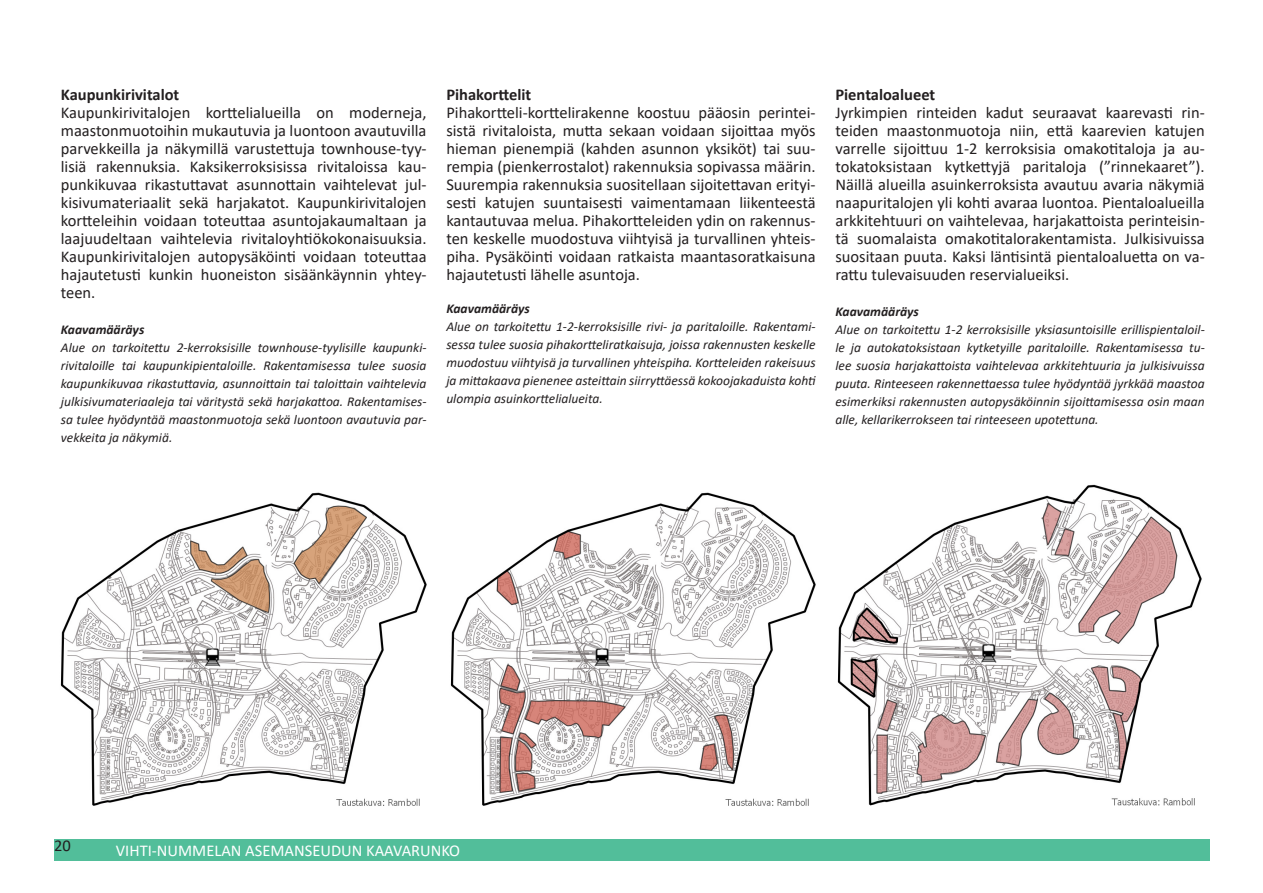
<style>
.page{position:relative;width:1263px;height:893px;background:#fff}
.page>*{position:absolute;margin:0;border:0;box-sizing:border-box;transform-origin:0 0}
.Leipateksti{font:16.5px/18px "Calibri";color:#231f20;text-align:justify}
.Väliotsikko{font:700 16.5px "Calibri";color:#231f20}
.t1{font:16.5px "Calibri";color:#fff}
.Leipateksti-2{font:italic 13.5px/18px "Calibri";color:#231f20;text-align:justify}
.Leipateksti-3{font:italic 700 13.5px "Calibri";color:#231f20}
</style>
<div class="page">
<div style="left:54px;top:839px;width:1156px;height:21px;background:#52be9a"></div>
<img style="left:60px;top:492px;width:367px;height:314px">
<img style="left:450px;top:492px;width:366px;height:314px">
<img style="left:837px;top:484px;width:365px;height:322px">
<p class="Väliotsikko" style="left:61px;top:82px;width:120px">Kaupunkirivitalot</p>
<p class="Leipateksti" style="left:61px;top:103px;width:367px">Kaupunkirivitalojen korttelialueilla on moderneja, maastonmuotoihin mukautuvia ja luontoon avautuvilla parvekkeilla ja näkymillä varustettuja townhouse-tyy&shy;lisiä rakennuksia. Kaksikerroksisissa rivitaloissa kau&shy;punkikuvaa rikastuttavat asunnottain vaihtelevat jul&shy;kisivumateriaalit sekä harjakatot. Kaupunkirivitalojen kortteleihin voidaan toteuttaa asuntojakaumaltaan ja laajuudeltaan vaihtelevia rivitaloyhtiökokonaisuuksia.<br>Kaupunkirivitalojen autopysäköinti voidaan toteuttaa hajautetusti kunkin huoneiston sisäänkäynnin yhtey&shy;teen.</p>
<p class="Leipateksti-3" style="left:61px;top:320px;width:85px">Kaavamääräys</p>
<p class="Leipateksti-2" style="left:61px;top:337px;width:367px">Alue on tarkoitettu 2-kerroksisille townhouse-tyylisille kaupunki&shy;rivitaloille tai kaupunkipientaloille. Rakentamisessa tulee suosia kaupunkikuvaa rikastuttavia, asunnoittain tai taloittain vaihtelevia julkisivumateriaaleja tai väritystä sekä harjakattoa. Rakentamises&shy;sa tulee hyödyntää maastonmuotoja sekä luontoon avautuvia par&shy;vekkeita ja näkymiä.</p>
<p class="Väliotsikko" style="left:446px;top:82px;width:86px">Pihakorttelit</p>
<p class="Leipateksti" style="left:446px;top:103px;width:371px">Pihakortteli-korttelirakenne koostuu pääosin perintei&shy;sistä rivitaloista, mutta sekaan voidaan sijoittaa myös hieman pienempiä (kahden asunnon yksiköt) tai suu&shy;rempia (pienkerrostalot) rakennuksia sopivassa määrin.<br>Suurempia rakennuksia suositellaan sijoitettavan erityi&shy;sesti katujen suuntaisesti vaimentamaan liikenteestä kantautuvaa melua. Pihakortteleiden ydin on rakennus&shy;ten keskelle muodostuva viihtyisä ja turvallinen yhteis&shy;piha. Pysäköinti voidaan ratkaista maantasoratkaisuna hajautetusti lähelle asuntoja.</p>
<p class="Leipateksti-3" style="left:446px;top:299px;width:85px">Kaavamääräys</p>
<p class="Leipateksti-2" style="left:446px;top:316px;width:371px">Alue on tarkoitettu 1-2-kerroksisille rivi- ja paritaloille. Rakentami&shy;sessa tulee suosia pihakortteliratkaisuja, joissa rakennusten keskelle muodostuu viihtyisä ja turvallinen yhteispiha. Kortteleiden rakeisuus ja mittakaava pienenee asteittain siirryttäessä kokoojakaduista kohti ulompia asuinkorttelialueita.</p>
<p class="Väliotsikko" style="left:835px;top:82px;width:101px">Pientaloalueet</p>
<p class="Leipateksti" style="left:835px;top:103px;width:371px">Jyrkimpien rinteiden kadut seuraavat kaarevasti rin&shy;teiden maastonmuotoja niin, että kaarevien katujen varrelle sijoittuu 1-2 kerroksisia omakotitaloja ja au&shy;tokatoksistaan kytkettyjä paritaloja (”rinnekaaret”).<br>Näillä alueilla asuinkerroksista avautuu avaria näkymiä naapuritalojen yli kohti avaraa luontoa. Pientaloalueilla arkkitehtuuri on vaihtelevaa, harjakattoista perinteisin&shy;tä suomalaista omakotitalorakentamista. Julkisivuissa suositaan puuta. Kaksi läntisintä pientaloaluetta on va&shy;rattu tulevaisuuden reservialueiksi.</p>
<p class="Leipateksti-3" style="left:835px;top:302px;width:85px">Kaavamääräys</p>
<p class="Leipateksti-2" style="left:835px;top:319px;width:371px">Alue on tarkoitettu 1-2 kerroksisille yksiasuntoisille erillispientaloil&shy;le ja autokatoksistaan kytketyille paritaloille. Rakentamisessa tu&shy;lee suosia harjakattoista vaihtelevaa arkkitehtuuria ja julkisivuissa puuta. Rinteeseen rakennettaessa tulee hyödyntää jyrkkää maastoa esimerkiksi rakennusten autopysäköinnin sijoittamisessa osin maan alle, kellarikerrokseen tai rinteeseen upotettuna.</p>
<p class="Leipateksti" style="left:54px;top:836px;width:18px">20</p>
<p class="t1" style="left:116px;top:839px;width:346px">VIHTI-NUMMELAN ASEMANSEUDUN KAAVARUNKO</p>
</div>
